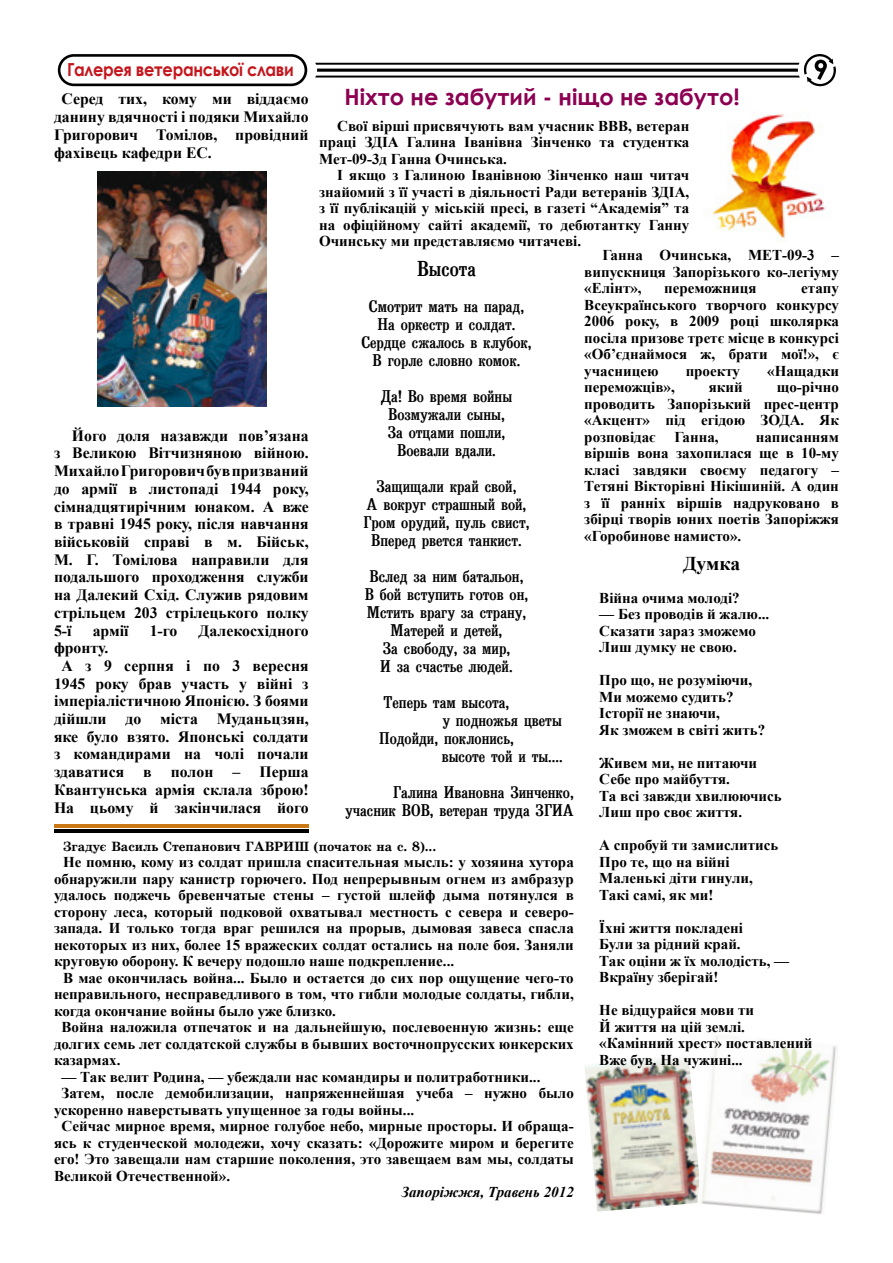
<style>
.page{position:relative;width:893px;height:1263px;background:#fff}
.page>*{position:absolute;margin:0;border:0;box-sizing:border-box;transform-origin:0 0}
.t1{font:700 22.5px "Century Gothic";color:#8c0052}
.t2{font:21px "Bruskovaya Plain";color:#000}
.t3{font:700 19.5px "Times New Roman";letter-spacing:-.005em;color:#000}
.t4{font:700 18px "Century Gothic";letter-spacing:-.02em;color:#c4161c;scale:.9 1}
.t5{font:16.5px/18px "Bruskovaya Plain";color:#000;text-align:center}
.t6{font:700 15.75px/17.7px "Times New Roman";color:#000;text-align:justify}
.t7{font:700 15px/16.5px "Times New Roman";color:#000;text-align:justify}
.t8{font:italic 700 15px "Times New Roman";color:#000}
.t9{font:700 13.5px "Ukrainian School";color:#000}
</style>
<div class="page">
<img style="left:585px;top:1058px;width:112px;height:154px">
<img style="left:697px;top:1035px;width:140px;height:179px">
<svg style="left:58px;top:54px;width:249px;height:32px"></svg>
<svg style="left:315px;top:54px;width:521px;height:32px"></svg>
<img style="left:712px;top:114px;width:114px;height:125px">
<img style="left:97px;top:171px;width:170px;height:235px">
<hr style="left:54px;top:824px;width:255px;height:4px;background:#cb7817">
<hr style="left:54px;top:830px;width:255px;height:3px;background:#000">
<p class="t4" style="left:67px;top:55px;width:254px">Галерея ветеранської слави</p>
<p class="t6" style="left:54px;top:90px;width:256px;text-indent:7px">Серед тих, кому ми віддаємо данину вдячності і подяки Михайло Григорович Томілов, провідний фахівець кафедри ЕС.</p>
<h1 class="t1" style="left:345px;top:80px;width:397px">Ніхто не забутий - ніщо не забуто!</h1>
<p class="t7" style="left:319px;top:117px;width:372px;text-indent:18px">Свої вірші присвячують вам учасник ВВВ, ветеран праці ЗДІА Галина Іванівна Зінченко та студентка Мет-09-3д Ганна Очинська.</p>
<p class="t7" style="left:319px;top:167px;width:372px;text-indent:18px">І якщо з Галиною Іванівною Зінченко наш читач знайомий з її участі в діяльності Ради ветеранів ЗДІА, з її публікацій у міській пресі, в газеті “Академія” та на офіційному сайті академії, то дебютантку Ганну Очинську ми представляємо читачеві.</p>
<p class="t7" style="left:584px;top:247px;width:256px;text-indent:18px">Ганна Очинська, МЕТ-09-3 – випускниця Запорізького ко-легіуму «Елінт»,</p>
<h2 class="t2" style="left:417px;top:258px;width:60px">Высота</h2>
<p class="t5" style="left:361px;top:297px;width:172px">Смотрит мать на парад,<br>На оркестр и солдат.<br>Сердце сжалось в клубок,<br>В горле словно комок.</p>
<p class="t5" style="left:381px;top:387px;width:133px">Да! Во время войны<br>Возмужали сыны,<br>За отцами пошли,<br>Воевали вдали.</p>
<p class="t5" style="left:363px;top:477px;width:168px">Защищали край свой,<br>А вокруг страшный вой,<br>Гром орудий, пуль свист,<br>Вперед рвется танкист.</p>
<p class="t5" style="left:365px;top:567px;width:165px">Вслед за ним батальон,<br>В бой вступить готов он,<br>Мстить врагу за страну,<br>Матерей и детей,<br>За свободу, за мир,<br>И за счастье людей.</p>
<p class="t5" style="left:384px;top:694px;width:127px">Теперь там высота,</p>
<p class="t5" style="left:442px;top:712px;width:121px">у подножья цветы</p>
<p class="t5" style="left:379px;top:730px;width:136px">Подойди, поклонись,</p>
<p class="t5" style="left:442px;top:748px;width:122px">высоте той и ты....</p>
<p class="t5" style="left:345px;top:784px;width:230px;text-align:right">Галина Ивановна Зинченко, учасник ВОВ, ветеран труда ЗГИА</p>
<p class="t7" style="left:584px;top:280px;width:256px;text-indent:217px">етапу Всеукраїнського творчого конкурсу 2006 року, в 2009 році школярка посіла призове третє місце в конкурсі «Об’єднаймося ж, брати мої!», є учасницею</p>
<p class="t7" style="left:664px;top:280px;width:94px">переможниця</p>
<p class="t7" style="left:686px;top:362px;width:56px">проекту</p>
<p class="t7" style="left:767px;top:362px;width:73px">«Нащадки</p>
<p class="t7" style="left:584px;top:379px;width:256px;text-indent:192px">що-річно проводить Запорізький прес-центр «Акцент» під егідою ЗОДА. Як розповідає Ганна,</p>
<p class="t7" style="left:584px;top:379px;width:92px">переможців»,</p>
<p class="t7" style="left:709px;top:379px;width:36px">який</p>
<p class="t6" style="left:54px;top:426px;width:256px;text-indent:18px">Його доля назавжди пов’язана з Великою Вітчизняною війною.<br>Михайло Григорович був призваний до армії в листопаді 1944 року, сімнадцятирічним юнаком. А вже в травні 1945 року, після навчання військовій справі в м. Бійськ, М. Г. Томілова направили для подальшого проходження служби на Далекий Схід. Служив рядовим стрільцем 203 стрілецького полку 5-ї</p>
<p class="t7" style="left:584px;top:428px;width:256px;text-indent:171px">написанням віршів вона захопилася ще в 10-му класі завдяки своєму педагогу – Тетяні Вікторівні Нікішиній. А один з її ранніх віршів надруковано в збірці творів юних поетів Запоріжжя «Горобинове намисто».</p>
<h3 class="t3" style="left:683px;top:550px;width:58px">Думка</h3>
<p class="t7" style="left:599px;top:589px;width:142px">Війна очима молоді?</p>
<p class="t7" style="left:599px;top:606px;width:171px;text-align:left">— Без проводів й жалю...<br>Сказати зараз зможемо<br>Лиш думку не свою.</p>
<p class="t7" style="left:599px;top:672px;width:167px;text-align:left">Про що, не розуміючи,<br>Ми можемо судить?<br>Історії не знаючи,<br>Як зможем в світі жить?</p>
<p class="t7" style="left:599px;top:754px;width:184px;text-align:left">Живем ми, не питаючи<br>Себе про майбуття.<br>Та всі завжди хвилюючись<br>Лиш про своє життя.</p>
<p class="t7" style="left:599px;top:837px;width:180px;text-align:left">А спробуй ти замислитись<br>Про те, що на війні<br>Маленькі діти гинули,<br>Такі самі, як ми!</p>
<p class="t7" style="left:599px;top:919px;width:191px;text-align:left">Їхні життя покладені<br>Були за рідний край.<br>Так оціни ж їх молодість, —<br>Вкраїну зберігай!</p>
<p class="t7" style="left:599px;top:1002px;width:215px;text-align:left">Не відцурайся мови ти<br>Й життя на цій землі. «Камінний хрест» поставлений<br>Вже був. На чужині...</p>
<p class="t6" style="left:93px;top:621px;width:37px">армії</p>
<p class="t6" style="left:150px;top:621px;width:29px">1-го</p>
<p class="t6" style="left:199px;top:621px;width:112px">Далекосхідного</p>
<p class="t6" style="left:54px;top:639px;width:56px">фронту.</p>
<p class="t6" style="left:62px;top:656px;width:249px">А з 9 серпня і по 3 вересня</p>
<p class="t6" style="left:54px;top:674px;width:256px">1945 року брав участь у війні з</p>
<p class="t6" style="left:54px;top:692px;width:256px">імперіалістичною Японією. З боями</p>
<p class="t6" style="left:54px;top:709px;width:256px">дійшли до міста Муданьцзян,</p>
<p class="t6" style="left:54px;top:727px;width:256px">яке було взято. Японські солдати</p>
<p class="t6" style="left:54px;top:745px;width:256px">з командирами на чолі почали</p>
<p class="t6" style="left:54px;top:763px;width:256px">здаватися в полон – Перша</p>
<p class="t6" style="left:54px;top:780px;width:256px">Квантунська армія склала зброю!</p>
<p class="t6" style="left:54px;top:798px;width:256px">На цьому й закінчилася його</p>
<p class="t9" style="left:63px;top:839px;width:375px">Згадує Василь Степанович ГАВРИШ (початок на с. 8)...</p>
<p class="t7" style="left:63px;top:853px;width:512px">Не помню, кому из солдат пришла спасительная мысль: у хозяина хутора</p>
<p class="t7" style="left:54px;top:870px;width:521px">обнаружили пару канистр горючего. Под непрерывным огнем из амбразур</p>
<p class="t7" style="left:54px;top:886px;width:521px">удалось поджечь бревенчатые стены – густой шлейф дыма потянулся в</p>
<p class="t7" style="left:54px;top:903px;width:521px">сторону леса, который подковой охватывал местность с севера и северо-</p>
<p class="t7" style="left:54px;top:919px;width:521px">запада. И только тогда враг решился на прорыв, дымовая завеса спасла</p>
<p class="t7" style="left:54px;top:936px;width:521px">некоторых из них, более 15 вражеских солдат остались на поле боя. Заняли</p>
<p class="t7" style="left:54px;top:952px;width:402px">круговую оборону. К вечеру подошло наше подкрепление...</p>
<p class="t7" style="left:63px;top:969px;width:512px">В мае окончилась война... Было и остается до сих пор ощущение чего-то</p>
<p class="t7" style="left:54px;top:985px;width:521px">неправильного, несправедливого в том, что гибли молодые солдаты, гибли,</p>
<p class="t7" style="left:54px;top:1002px;width:284px">когда окончание войны было уже близко.</p>
<p class="t7" style="left:62px;top:1018px;width:514px">Война наложила отпечаток и на дальнейшую, послевоенную жизнь: еще</p>
<p class="t7" style="left:54px;top:1035px;width:521px">долгих семь лет солдатской службы в бывших восточнопрусских юнкерских</p>
<p class="t7" style="left:54px;top:1051px;width:68px">казармах.</p>
<p class="t7" style="left:62px;top:1068px;width:480px">— Так велит Родина, — убеждали нас командиры и политработники...</p>
<p class="t7" style="left:62px;top:1084px;width:514px">Затем, после демобилизации, напряженнейшая учеба – нужно было</p>
<p class="t7" style="left:54px;top:1101px;width:362px">ускоренно наверстывать упущенное за годы войны...</p>
<p class="t7" style="left:62px;top:1117px;width:514px">Сейчас мирное время, мирное голубое небо, мирные просторы. И обраща-</p>
<p class="t7" style="left:54px;top:1134px;width:521px">ясь к студенческой молодежи, хочу сказать: «Дорожите миром и берегите</p>
<p class="t7" style="left:54px;top:1150px;width:521px">его! Это завещали нам старшие поколения, это завещаем вам мы, солдаты</p>
<p class="t7" style="left:54px;top:1167px;width:178px">Великой Отечественной».</p>
<p class="t8" style="left:401px;top:1181px;width:174px">Запоріжжя, Травень 2012</p>
</div>
